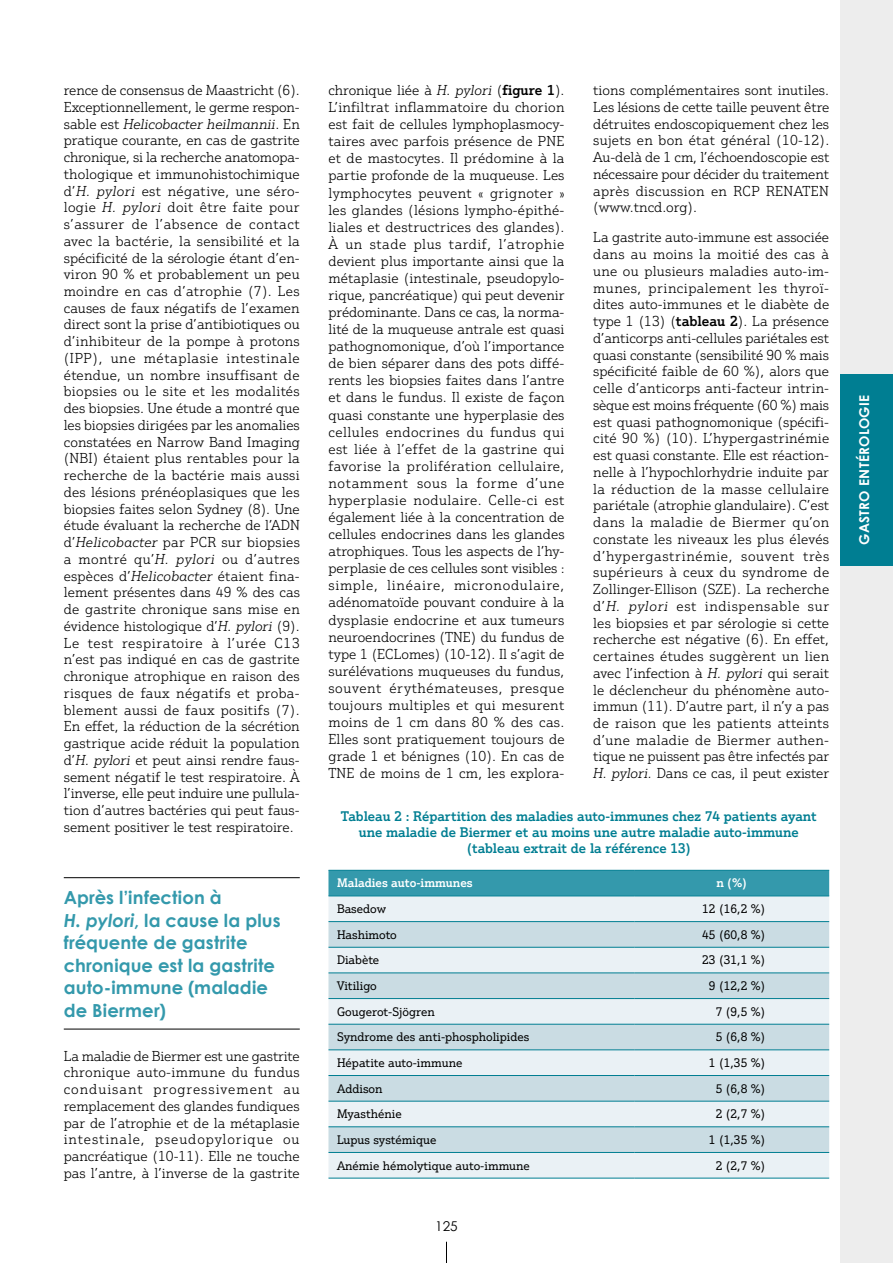
<style>
.page{position:relative;width:893px;height:1263px;background:#fff}
.page>*{position:absolute;margin:0;border:0;box-sizing:border-box;transform-origin:0 0}
.t1{font:700 18px/22.5px "Century Gothic";letter-spacing:.005em;color:#3499ac}
.t2{font:300 13.95px/16.8px "Justus Pro";color:#000;text-align:justify}
.t3{font:500 13.5px/16.2px "Justus Pro";color:#007e92;text-align:center}
.t4{font:700 13.5px "Century Gothic";letter-spacing:.02em;color:#fff}
.t5{font:13.5px "Century Gothic";color:#000}
.t6{font:12px "Justus Pro";color:#000}
.t7{font:500 12px "Justus Pro";color:#fff}
.s1{font-style:italic}
.s2{font-weight:500}
</style>
<div class="page">
<svg style="left:446px;top:1242px;width:1px;height:21px"></svg>
<div style="left:840px;top:0;width:53px;height:1263px;background:#ededed"></div>
<div style="left:840px;top:374px;width:53px;height:192px;background:#007e92"></div>
<hr style="left:64px;top:877px;width:236px;height:1px;background:#000">
<hr style="left:64px;top:1029px;width:236px;height:1px;background:#000">
<div style="left:328px;top:871px;width:501px;height:25px;background:#3499ac"></div>
<div style="left:328px;top:897px;width:501px;height:281px;background:#eaf1f5"></div>
<svg style="left:328px;top:922px;width:501px;height:230px;background:#d6e4ea"></svg>
<hr style="left:328px;top:1178px;width:306px;height:1px;background:#007e92">
<hr style="left:634px;top:1178px;width:195px;height:1px;background:#007e92">
<hr style="left:328px;top:896px;width:306px;height:1px;background:#007e92">
<hr style="left:634px;top:896px;width:195px;height:1px;background:#007e92">
<hr style="left:328px;top:921px;width:306px;height:1px;background:#007e92">
<hr style="left:634px;top:921px;width:195px;height:1px;background:#007e92">
<hr style="left:328px;top:947px;width:306px;height:1px;background:#007e92">
<hr style="left:634px;top:947px;width:195px;height:1px;background:#007e92">
<hr style="left:634px;top:973px;width:195px;height:1px;background:#007e92">
<hr style="left:634px;top:998px;width:195px;height:1px;background:#007e92">
<hr style="left:328px;top:973px;width:306px;height:1px;background:#007e92">
<hr style="left:328px;top:998px;width:306px;height:1px;background:#007e92">
<hr style="left:634px;top:1024px;width:195px;height:1px;background:#007e92">
<hr style="left:634px;top:1049px;width:195px;height:1px;background:#007e92">
<hr style="left:328px;top:1024px;width:306px;height:1px;background:#007e92">
<hr style="left:328px;top:1049px;width:306px;height:1px;background:#007e92">
<hr style="left:634px;top:1075px;width:195px;height:1px;background:#007e92">
<hr style="left:634px;top:1101px;width:195px;height:1px;background:#007e92">
<hr style="left:328px;top:1075px;width:306px;height:1px;background:#007e92">
<hr style="left:328px;top:1101px;width:306px;height:1px;background:#007e92">
<hr style="left:328px;top:1126px;width:306px;height:1px;background:#007e92">
<hr style="left:634px;top:1126px;width:195px;height:1px;background:#007e92">
<hr style="left:328px;top:1152px;width:306px;height:1px;background:#007e92">
<hr style="left:634px;top:1152px;width:195px;height:1px;background:#007e92">
<hr style="left:328px;top:870px;width:306px;height:1px;background:#007e92">
<hr style="left:634px;top:870px;width:195px;height:1px;background:#007e92">
<p class="t2" style="left:64px;top:82px;width:238px">rence de consensus de Maastricht (6).<br>Exceptionnellement, le germe respon&shy;sable est <span class="s1">Helicobacter heilmannii</span>. En pratique courante, en cas de gastrite chronique, si la recherche anatomopa&shy;thologique et immunohistochimique d’<span class="s1">H. pylori</span> est négative, une séro&shy;logie <span class="s1">H. pylori</span> doit être faite pour s’assurer de l’absence de contact avec la bactérie, la sensibilité et la spécificité de la sérologie étant d’en&shy;viron 90 % et probablement un peu moindre en cas d’atrophie (7). Les causes de faux négatifs de l’examen direct sont la prise d’antibiotiques ou d’inhibiteur de la pompe à protons (IPP), une métaplasie intestinale étendue, un nombre insuffisant de biopsies ou le site et les modalités des biopsies. Une étude a montré que les biopsies dirigées par les anomalies constatées en Narrow Band Imaging (NBI) étaient plus rentables pour la recherche de la bactérie mais aussi des lésions prénéoplasiques que les biopsies faites selon Sydney (8). Une étude évaluant la recherche de l’ADN d’<span class="s1">Helicobacter</span> par PCR sur biopsies a montré qu’<span class="s1">H. pylori</span> ou d’autres espèces d’<span class="s1">Helicobacter</span> étaient fina&shy;lement présentes dans 49 % des cas de gastrite chronique sans mise en évidence histologique d’<span class="s1">H. pylori</span> (9).<br>Le test respiratoire à l’urée C13 n’est pas indiqué en cas de gastrite chronique atrophique en raison des risques de faux négatifs et proba&shy;blement aussi de faux positifs (7).<br>En effet, la réduction de la sécrétion gastrique acide réduit la population d’<span class="s1">H. pylori</span> et peut ainsi rendre faus&shy;sement négatif le test respiratoire. À l’inverse, elle peut induire une pullula&shy;tion d’autres bactéries qui peut faus&shy;sement positiver le test respiratoire.</p>
<p class="t1" style="left:64px;top:885px;width:218px">Après l’infection à<br><span class="s1">H. pylori</span>, la cause la plus fréquente de gastrite chronique est la gastrite auto-immune (maladie de Biermer)</p>
<p class="t2" style="left:64px;top:1047px;width:238px">La maladie de Biermer est une gastrite chronique auto-immune du fundus conduisant progressivement au remplacement des glandes fundiques par de l’atrophie et de la métaplasie intestinale, pseudopylorique ou pancréatique (10-11). Elle ne touche pas l’antre, à l’inverse de la gastrite</p>
<p class="t2" style="left:328px;top:81px;width:238px">chronique liée à <span class="s1">H. pylori</span> (<span class="s2">figure 1</span>).<br>L’infiltrat inflammatoire du chorion est fait de cellules lymphoplasmocy&shy;taires avec parfois présence de PNE et de mastocytes. Il prédomine à la partie profonde de la muqueuse. Les lymphocytes peuvent « grignoter » les glandes (lésions lympho-épithé&shy;liales et destructrices des glandes).<br>À un stade plus tardif, l’atrophie devient plus importante ainsi que la métaplasie (intestinale, pseudopylo&shy;rique, pancréatique) qui peut devenir prédominante. Dans ce cas, la norma&shy;lité de la muqueuse antrale est quasi pathognomonique, d’où l’importance de bien séparer dans des pots diffé&shy;rents les biopsies faites dans l’antre et dans le fundus. Il existe de façon quasi constante une hyperplasie des cellules endocrines du fundus qui est liée à l’effet de la gastrine qui favorise la prolifération cellulaire, notamment sous la forme d’une hyperplasie nodulaire. Celle-ci est également liée à la concentration de cellules endocrines dans les glandes atrophiques. Tous les aspects de l’hy&shy;perplasie de ces cellules sont visibles : simple, linéaire, micronodulaire, adénomatoïde pouvant conduire à la dysplasie endocrine et aux tumeurs neuroendocrines (TNE) du fundus de type 1 (ECLomes) (10-12). Il s’agit de surélévations muqueuses du fundus, souvent érythémateuses, presque toujours multiples et qui mesurent moins de 1 cm dans 80 % des cas.<br>Elles sont pratiquement toujours de grade 1 et bénignes (10). En cas de TNE de moins de 1 cm, les explora-</p>
<p class="t2" style="left:593px;top:82px;width:238px">tions complémentaires sont inutiles.<br>Les lésions de cette taille peuvent être détruites endoscopiquement chez les sujets en bon état général (10-12).<br>Au-delà de 1 cm, l’échoendoscopie est nécessaire pour décider du traitement après discussion en RCP RENATEN (www.tncd.org).</p>
<p class="t2" style="left:593px;top:229px;width:238px">La gastrite auto-immune est associée dans au moins la moitié des cas à une ou plusieurs maladies auto-im&shy;munes, principalement les thyroï&shy;dites auto-immunes et le diabète de type 1 (13) (<span class="s2">tableau 2</span>). La présence d’anticorps anti-cellules pariétales est quasi constante (sensibilité 90 % mais spécificité faible de 60 %), alors que celle d’anticorps anti-facteur intrin&shy;sèque est moins fréquente (60 %) mais est quasi pathognomonique (spécifi&shy;cité 90 %) (10). L’hypergastrinémie est quasi constante. Elle est réaction&shy;nelle à l’hypochlorhydrie induite par la réduction de la masse cellulaire pariétale (atrophie glandulaire). C’est dans la maladie de Biermer qu’on constate les niveaux les plus élevés d’hypergastrinémie, souvent très supérieurs à ceux du syndrome de Zollinger-Ellison (SZE). La recherche d’<span class="s1">H. pylori</span> est indispensable sur les biopsies et par sérologie si cette recherche est négative (6). En effet, certaines études suggèrent un lien avec l’infection à <span class="s1">H. pylori</span> qui serait le déclencheur du phénomène auto&shy;immun (11). D’autre part, il n’y a pas de raison que les patients atteints d’une maladie de Biermer authen&shy;tique ne puissent pas être infectés par <span class="s1">H. pylori.</span> Dans ce cas, il peut exister</p>
<p class="t3" style="left:341px;top:808px;width:477px">Tableau 2 : Répartition des maladies auto-immunes chez 74 patients ayant une maladie de Biermer et au moins une autre maladie auto-immune (tableau extrait de la référence 13)</p>
<p class="t7" style="left:337px;top:875px;width:137px">Maladies auto-immunes</p>
<p class="t7" style="left:716px;top:875px;width:32px">n (%)</p>
<p class="t6" style="left:337px;top:901px;width:51px">Basedow</p>
<p class="t6" style="left:702px;top:901px;width:65px">12 (16,2 %)</p>
<p class="t6" style="left:337px;top:927px;width:61px">Hashimoto</p>
<p class="t6" style="left:702px;top:927px;width:65px">45 (60,8 %)</p>
<p class="t6" style="left:337px;top:952px;width:44px">Diabète</p>
<p class="t6" style="left:702px;top:952px;width:65px">23 (31,1 %)</p>
<p class="t6" style="left:337px;top:978px;width:41px">Vitiligo</p>
<p class="t6" style="left:709px;top:978px;width:58px">9 (12,2 %)</p>
<p class="t6" style="left:337px;top:1004px;width:99px">Gougerot-Sjögren</p>
<p class="t6" style="left:716px;top:1004px;width:51px">7 (9,5 %)</p>
<p class="t6" style="left:337px;top:1029px;width:194px">Syndrome des anti-phospholipides</p>
<p class="t6" style="left:716px;top:1029px;width:51px">5 (6,8 %)</p>
<p class="t6" style="left:337px;top:1055px;width:127px">Hépatite auto-immune</p>
<p class="t6" style="left:709px;top:1055px;width:58px">1 (1,35 %)</p>
<p class="t6" style="left:337px;top:1081px;width:47px">Addison</p>
<p class="t6" style="left:716px;top:1081px;width:51px">5 (6,8 %)</p>
<p class="t6" style="left:337px;top:1106px;width:66px">Myasthénie</p>
<p class="t6" style="left:716px;top:1106px;width:51px">2 (2,7 %)</p>
<p class="t6" style="left:337px;top:1132px;width:101px">Lupus systémique</p>
<p class="t6" style="left:709px;top:1132px;width:58px">1 (1,35 %)</p>
<p class="t6" style="left:337px;top:1158px;width:194px">Anémie hémolytique auto-immune</p>
<p class="t6" style="left:716px;top:1158px;width:51px">2 (2,7 %)</p>
<p class="t5" style="left:435px;top:1216px;width:24px">125</p>
<p class="t4" style="left:854px;top:545px;width:151px;rotate:-90deg">GASTRO ENTÉROLOGIE</p>
</div>
